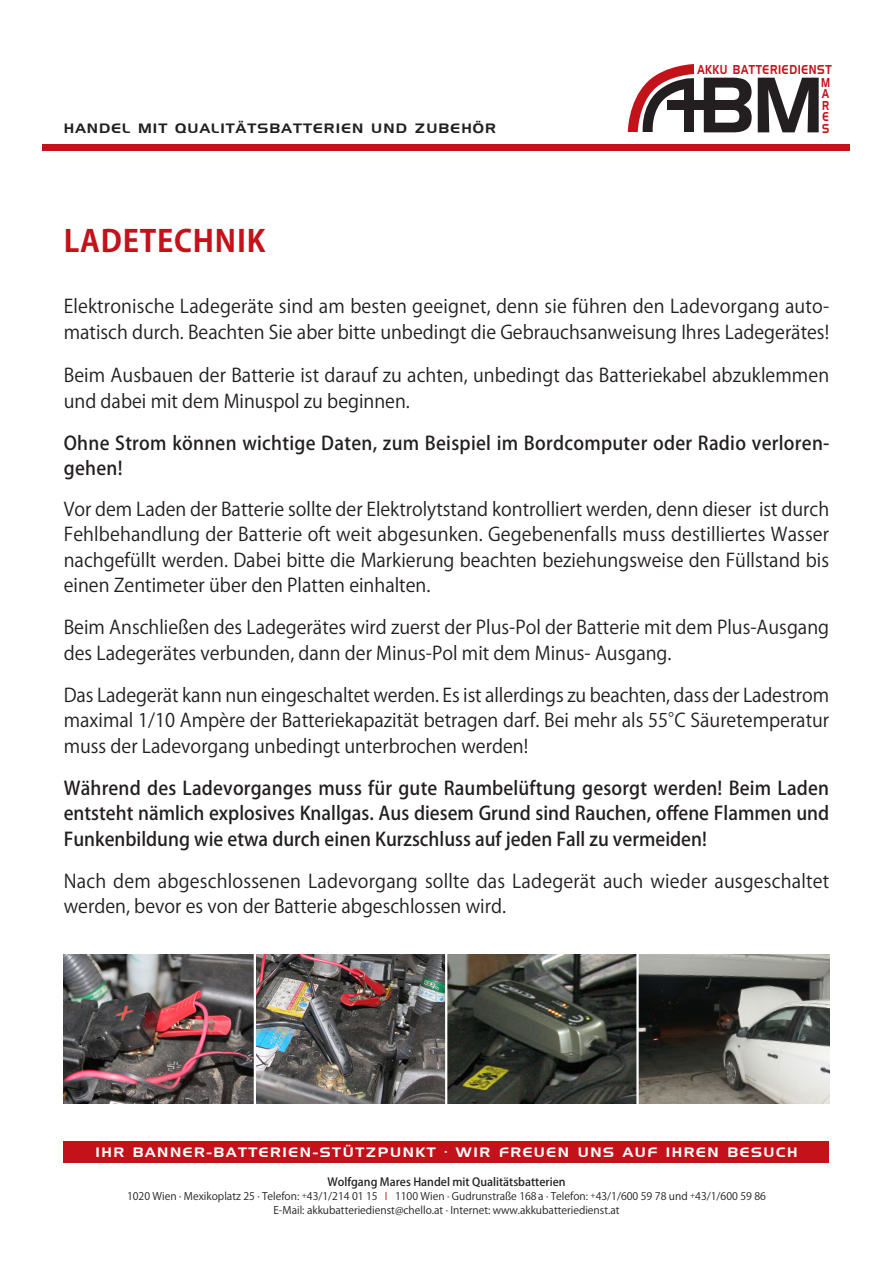
<style>
.page{position:relative;width:893px;height:1263px;background:#fff}
.page>*{position:absolute;margin:0;border:0;box-sizing:border-box;transform-origin:0 0}
.t1{font:77.7px "Hanzel Normal";color:#231f20}
.t2{font:700 30px "Koz Go Pro";letter-spacing:.025em;color:#c4121a}
.t3{font:18.75px/25.5px "Koz Go Pro";color:#231f20}
.t4{font:500 18.75px/25.5px "Koz Go Pro";letter-spacing:.015em;color:#231f20}
.t5{font:13.5px "Hanzel Normal";letter-spacing:.105em;color:#fff;scale:1.1 1}
.t6{font:13.5px "Hanzel Normal";letter-spacing:.075em;color:#231f20;scale:1.1 1}
.t7{font:12.75px/13.2px "Hanzel Condensed Normal";letter-spacing:.055em;color:#c4121a;text-align:right;scale:.95 1}
.t8{font:12.75px/11.4px "Hanzel Condensed Normal";letter-spacing:.055em;color:#c4121a;text-align:justify;scale:.9 1}
.t9{font:500 11.25px "Koz Go Pro";color:#231f20}
.t10{font:10.5px/14.2px "Koz Go Pro";color:#231f20;text-align:center}
.s1{font-size:7.5px}
.s2{color:#c4121a}
</style>
<div class="page">
<svg style="left:627px;top:64px;width:80px;height:68px"></svg>
<div style="left:667px;top:101px;width:72px;height:9px;background:#231f20"></div>
<div style="left:695px;top:60px;width:141px;height:15px;background:#fff"></div>
<div style="left:64px;top:1141px;width:765px;height:21px;background:#c4121a"></div>
<div style="left:43px;top:145px;width:807px;height:6px;background:#c4121a"></div>
<img style="left:64px;top:954px;width:190px;height:149px">
<img style="left:256px;top:954px;width:189px;height:149px">
<svg style="left:447px;top:954px;width:189px;height:149px;background:#45473e"></svg>
<svg style="left:639px;top:954px;width:190px;height:149px;background:#6f6f6a"></svg>
<p class="t7" style="left:697px;top:63px;width:143px">AKKU BATTERIEDIENST<br>M</p>
<p class="t8" style="left:822px;top:88px;width:9px">A R E</p>
<h1 class="t1" style="left:698px;top:60px;width:128px">BM</h1>
<p class="t6" style="left:64px;top:120px;width:394px">HANDEL MIT QUALITÄTSBATTERIEN UND ZUBEHÖR</p>
<p class="t8" style="left:822px;top:123px;width:9px">S</p>
<h2 class="t2" style="left:64px;top:221px;width:203px">LADETECHNIK</h2>
<p class="t3" style="left:64px;top:294px;width:767px">Elektronische Ladegeräte sind am besten geeignet, denn sie führen den Ladevorgang auto&shy;matisch durch. Beachten Sie aber bitte unbedingt die Gebrauchsanweisung Ihres Ladegerätes!</p>
<p class="t3" style="left:64px;top:363px;width:767px">Beim Ausbauen der Batterie ist darauf zu achten, unbedingt das Batteriekabel abzuklemmen und dabei mit dem Minuspol zu beginnen.</p>
<p class="t4" style="left:64px;top:431px;width:767px">Ohne Strom können wichtige Daten, zum Beispiel im Bordcomputer oder Radio verloren&shy;gehen!</p>
<p class="t3" style="left:64px;top:497px;width:767px;text-align:justify">Vor dem Laden der Batterie sollte der Elektrolytstand kontrolliert werden, denn dieser ist durch Fehlbehandlung der Batterie oft weit abgesunken. Gegebenenfalls muss destilliertes Wasser nachgefüllt werden. Dabei bitte die Markierung beachten beziehungsweise den Füllstand bis einen Zentimeter über den Platten einhalten.</p>
<p class="t3" style="left:64px;top:615px;width:767px">Beim Anschließen des Ladegerätes wird zuerst der Plus-Pol der Batterie mit dem Plus-Ausgang des Ladegerätes verbunden, dann der Minus-Pol mit dem Minus- Ausgang.</p>
<p class="t3" style="left:64px;top:683px;width:767px;text-align:justify">Das Ladegerät kann nun eingeschaltet werden. Es ist allerdings zu beachten, dass der Ladestrom maximal 1/10 Ampère der Batteriekapazität betragen darf. Bei mehr als 55°C Säuretemperatur muss der Ladevorgang unbedingt unterbrochen werden!</p>
<p class="t4" style="left:64px;top:776px;width:767px;text-align:justify">Während des Ladevorganges muss für gute Raumbelüftung gesorgt werden! Beim Laden entsteht nämlich explosives Knallgas. Aus diesem Grund sind Rauchen, offene Flammen und Funkenbildung wie etwa durch einen Kurzschluss auf jeden Fall zu vermeiden!</p>
<p class="t3" style="left:64px;top:869px;width:767px">Nach dem abgeschlossenen Ladevorgang sollte das Ladegerät auch wieder ausgeschaltet werden, bevor es von der Batterie abgeschlossen wird.</p>
<p class="t5" style="left:95px;top:1144px;width:640px">IHR BANNER-BATTERIEN-STÜTZPUNKT · WIR FREUEN UNS AUF IHREN BESUCH</p>
<p class="t9" style="left:327px;top:1174px;width:240px">Wolfgang Mares Handel mit Qualitätsbatterien</p>
<p class="t10" style="left:127px;top:1189px;width:640px">1020 Wien · Mexikoplatz 25 · Telefon: <span class="s1">+</span>43/1/214 01 15 <span class="s2">I</span> 1100 Wien · Gudrunstraße 168 a · Telefon: <span class="s1">+</span>43/1/600 59 78 und <span class="s1">+</span>43/1/600 59 86<br>E-Mail: akkubatteriedienst@chello.at · Internet: www.akkubatteriedienst.at</p>
</div>
